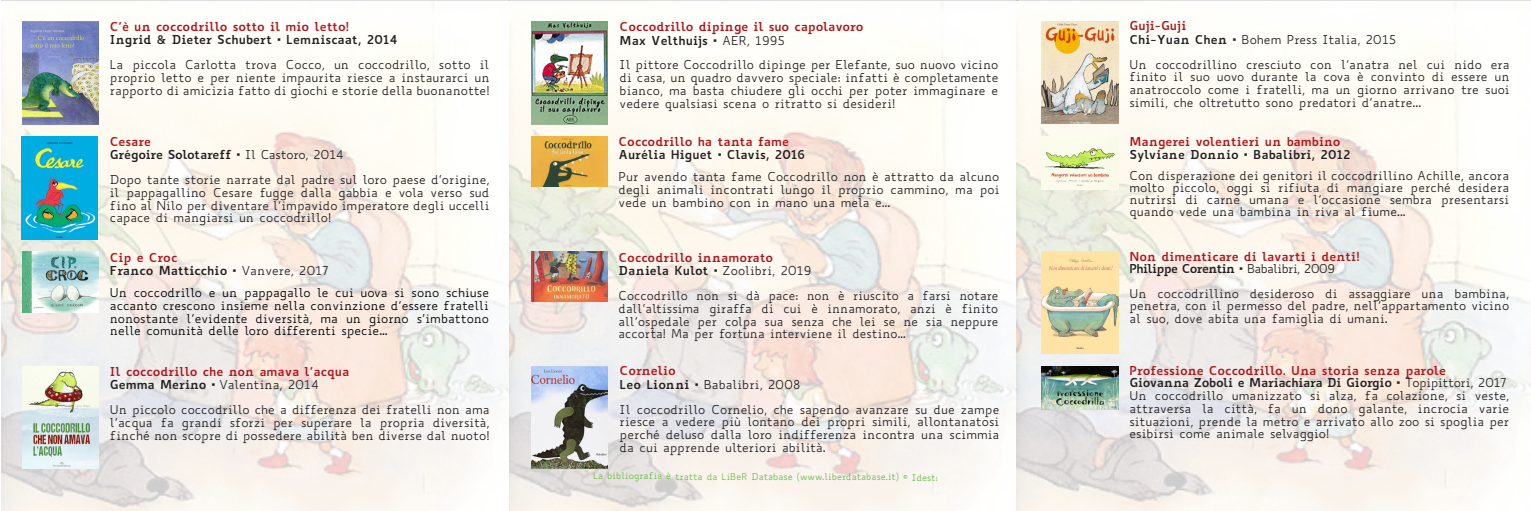
<style>
.page{position:relative;width:1531px;height:511px;background:#fff}
.page>*{position:absolute;margin:0;border:0;box-sizing:border-box;transform-origin:0 0}
.t1{font:12px/12.8px "Biancoenero";color:#231f20;text-align:justify}
.t2{font:700 12px "Biancoenero";color:#b0141a}
.t3{font:700 12px "Biancoenero";letter-spacing:-.015em;color:#231f20}
.t4{font:12px/12.8px "Biancoenero";color:#000;text-align:justify}
.t5{font:700 12px "Biancoenero";letter-spacing:-.055em;color:#231f20}
.t6{font:9px "Biancoenero";letter-spacing:-.005em;color:#68bc45}
.s1{font-family:"Arial";font-weight:900}
.s2{font-weight:400}
.s3{font-weight:700}
</style>
<div class="page">
<img style="left:1px;top:0;width:1015px;height:510px">
<img style="left:1016px;top:0;width:515px;height:510px">
<img style="left:22px;top:22px;width:77px;height:102px">
<img style="left:22px;top:366px;width:77px;height:102px">
<img style="left:21px;top:137px;width:77px;height:102px">
<img style="left:22px;top:251px;width:77px;height:61px">
<img style="left:531px;top:251px;width:77px;height:50px">
<img style="left:531px;top:22px;width:77px;height:102px">
<img style="left:531px;top:137px;width:77px;height:49px">
<img style="left:1042px;top:137px;width:76px;height:52px">
<img style="left:1042px;top:21px;width:76px;height:102px">
<img style="left:1042px;top:251px;width:76px;height:102px">
<img style="left:531px;top:366px;width:77px;height:102px">
<img style="left:1042px;top:366px;width:76px;height:43px">
<p class="t2" style="left:110px;top:16px;width:241px">C’è un coccodrillo sotto il mio letto!</p>
<p class="t3" style="left:110px;top:29px;width:289px">Ingrid &amp; Dieter Schubert <span class="s1">·</span> Lemniscaat, 2014</p>
<p class="t1" style="left:110px;top:58px;width:381px">La piccola Carlotta trova Cocco, un coccodrillo, sotto il proprio letto e per niente impaurita riesce a instaurarci un rapporto di amicizia fatto di giochi e storie della buonanotte!</p>
<p class="t2" style="left:110px;top:131px;width:43px">Cesare</p>
<p class="t3" style="left:110px;top:144px;width:235px">Grégoire Solotareff <span class="s1">·</span> <span class="s2">Il Castoro, 2014</span></p>
<p class="t1" style="left:110px;top:173px;width:381px">Dopo tante storie narrate dal padre sul loro paese d’origine, il pappagallino Cesare fugge dalla gabbia e vola verso sud fino al Nilo per diventare l’impavido imperatore degli uccelli capace di mangiarsi un coccodrillo!</p>
<p class="t2" style="left:110px;top:247px;width:69px">Cip e Croc</p>
<p class="t3" style="left:110px;top:260px;width:221px">Franco Matticchio <span class="s1">·</span> <span class="s2">Vanvere, 2017</span></p>
<p class="t4" style="left:110px;top:286px;width:381px">Un coccodrillo e un pappagallo le cui uova si sono schiuse accanto crescono insieme nella convinzione d’essere fratelli nonostante l’evidente diversità, ma un giorno s’imbattono nelle comunità delle loro differenti specie…</p>
<p class="t2" style="left:110px;top:360px;width:241px">Il coccodrillo che non amava l’acqua</p>
<p class="t1" style="left:110px;top:378px;width:211px"><span class="s3">Gemma Merino</span> <span class="s1">·</span> Valentina, 2014</p>
<p class="t1" style="left:110px;top:403px;width:381px">Un piccolo coccodrillo che a differenza dei fratelli non ama l’acqua fa grandi sforzi per superare la propria diversità, finché non scopre di possedere abilità ben diverse dal nuoto!</p>
<p class="t2" style="left:620px;top:16px;width:245px">Coccodrillo dipinge il suo capolavoro</p>
<p class="t3" style="left:620px;top:30px;width:167px">Max Velthuijs <span class="s1">·</span> <span class="s2">AER, 1995</span></p>
<p class="t1" style="left:620px;top:58px;width:380px">Il pittore Coccodrillo dipinge per Elefante, suo nuovo vicino di casa, un quadro davvero speciale: infatti è completamente bianco, ma basta chiudere gli occhi per poter immaginare e vedere qualsiasi scena o ritratto si desideri!</p>
<p class="t2" style="left:618px;top:131px;width:172px">Coccodrillo ha tanta fame</p>
<p class="t3" style="left:618px;top:144px;width:188px">Aurélia Higuet <span class="s1">·</span> Clavis, 2016</p>
<p class="t1" style="left:618px;top:170px;width:382px">Pur avendo tanta fame Coccodrillo non è attratto da alcuno degli animali incontrati lungo il proprio cammino, ma poi vede un bambino con in mano una mela e...</p>
<p class="t2" style="left:618px;top:247px;width:156px">Coccodrillo innamorato</p>
<p class="t1" style="left:618px;top:264px;width:194px"><span class="s3">Daniela Kulot</span> <span class="s1">·</span> Zoolibri, 2019</p>
<p class="t1" style="left:618px;top:289px;width:381px">Coccodrillo non si dà pace: non è riuscito a farsi notare dall’altissima giraffa di cui è innamorato, anzi è finito all’ospedale per colpa sua senza che lei se ne sia neppure accorta! Ma per fortuna interviene il destino…</p>
<p class="t2" style="left:620px;top:360px;width:58px">Cornelio</p>
<p class="t1" style="left:620px;top:377px;width:182px"><span class="s3">Leo Lionni</span> <span class="s1">·</span> Babalibri, 2008</p>
<p class="t1" style="left:620px;top:402px;width:381px">Il coccodrillo Cornelio, che sapendo avanzare su due zampe riesce a vedere più lontano dei propri simili, allontanatosi perché deluso dalla loro indifferenza incontra una scimmia da cui apprende ulteriori abilità.</p>
<p class="t6" style="left:593px;top:470px;width:346px">La bibliografia è tratta da LiBeR Database (www.liberdatabase.it) © Idest:</p>
<p class="t2" style="left:1129px;top:15px;width:58px">Guji-Guji</p>
<p class="t1" style="left:1129px;top:33px;width:268px"><span class="s3">Chi-Yuan Chen</span> <span class="s1">·</span> Bohem Press Italia, 2015</p>
<p class="t1" style="left:1129px;top:58px;width:382px">Un coccodrillino cresciuto con l’anatra nel cui nido era finito il suo uovo durante la cova è convinto di essere un anatroccolo come i fratelli, ma un giorno arrivano tre suoi simili, che oltretutto sono predatori d’anatre...</p>
<p class="t2" style="left:1129px;top:131px;width:212px">Mangerei volentieri un bambino</p>
<p class="t3" style="left:1129px;top:144px;width:223px">Sylviane Donnio <span class="s1">·</span> Babalibri, 2012</p>
<p class="t1" style="left:1129px;top:169px;width:381px;line-height:12px">Con disperazione dei genitori il coccodrillino Achille, ancora molto piccolo, oggi si rifiuta di mangiare perché desidera nutrirsi di carne umana e l’occasione sembra presentarsi quando vede una bambina in riva al fiume...</p>
<p class="t2" style="left:1129px;top:245px;width:232px">Non dimenticare di lavarti i denti!</p>
<p class="t5" style="left:1129px;top:257px;width:207px">Philippe Corentin <span class="s1">·</span> <span class="s2">Babalibri, 2009</span></p>
<p class="t1" style="left:1129px;top:286px;width:381px">Un coccodrillino desideroso di assaggiare una bambina, penetra, con il permesso del padre, nell’appartamento vicino al suo, dove abita una famiglia di umani.</p>
<p class="t2" style="left:1129px;top:360px;width:318px">Professione Coccodrillo. Una storia senza parole</p>
<p class="t3" style="left:1129px;top:372px;width:379px">Giovanna Zoboli e Mariachiara Di Giorgio <span class="s1">·</span> <span class="s2">Topipittori, 2017</span></p>
<p class="t1" style="left:1129px;top:388px;width:381px">Un coccodrillo umanizzato si alza, fa colazione, si veste, attraversa la città, fa un dono galante, incrocia varie situazioni, prende la metro e arrivato allo zoo si spoglia per esibirsi come animale selvaggio!</p>
</div>
